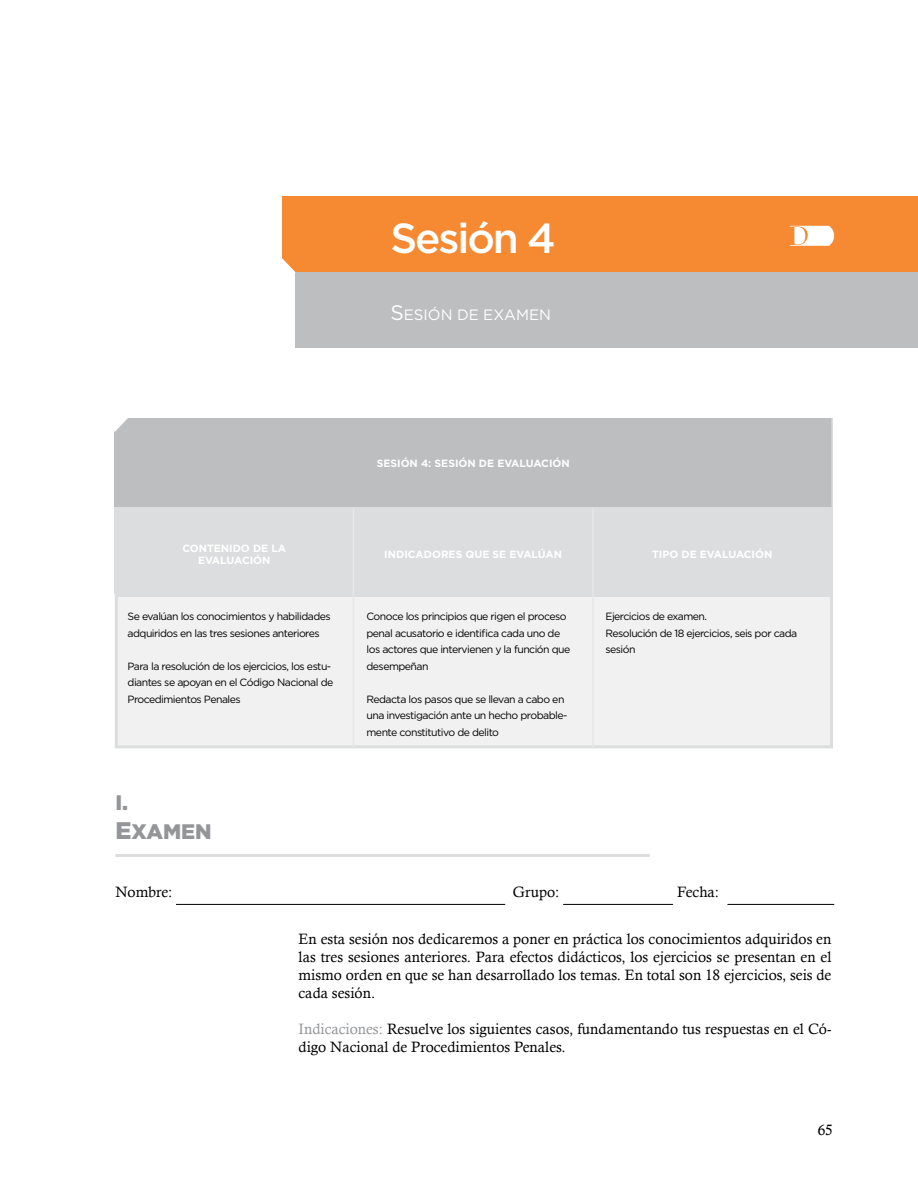
<style>
.page{position:relative;width:918px;height:1188px;background:#fff}
.page>*{position:absolute;margin:0;border:0;box-sizing:border-box;transform-origin:0 0}
.t1{font:500 42px "Gotham";letter-spacing:-.05em;color:#fff}
.t2{font:900 21px/28.8px "Gotham";color:#939598}
.t3{font:15px/18px "Calisto";color:#000;text-align:justify}
.t4{font:15px "Gotham";color:#fff}
.t5{font:10.5px/16.5px "Gotham";letter-spacing:-.05em;color:#000}
.t6{font:700 10.5px "Gotham";color:#fff}
.s1{font-size:21px}
.s2{font-size:24px}
.s3{color:#939598}
</style>
<div class="page">
<div style="left:282px;top:196px;width:636px;height:76px;background:#f68a33"></div>
<div style="left:296px;top:272px;width:622px;height:76px;background:#bcbec0"></div>
<svg style="left:790px;top:226px;width:44px;height:20px"></svg>
<svg style="left:282px;top:258px;width:14px;height:28px"></svg>
<div style="left:115px;top:418px;width:718px;height:90px;background:#bcbec0"></div>
<div style="left:115px;top:594px;width:718px;height:154px;background:#f1f1f2;border:3px solid #dcddde"></div>
<hr style="left:831px;top:418px;width:2px;height:330px;background:#dcddde">
<svg style="left:114px;top:418px;width:14px;height:14px"></svg>
<div style="left:115px;top:508px;width:718px;height:86px;background:#dcddde"></div>
<hr style="left:353px;top:508px;width:1px;height:240px;background:#e6e7e8">
<hr style="left:592px;top:508px;width:2px;height:240px;background:#e6e7e8">
<hr style="left:176px;top:904px;width:329px;height:1px;background:#000">
<hr style="left:564px;top:904px;width:109px;height:1px;background:#000">
<hr style="left:728px;top:904px;width:106px;height:1px;background:#000">
<hr style="left:115px;top:854px;width:535px;height:3px;background:#dcddde">
<h1 class="t1" style="left:390px;top:210px;width:167px">Sesión 4</h1>
<h3 class="t4" style="left:390px;top:305px;width:24px"><span class="s1">S</span>ESIÓN</h3>
<h3 class="t4" style="left:457px;top:305px;width:39px">DE EXAMEN</h3>
<p class="t6" style="left:182px;top:541px;width:17px">CONTEN</p>
<p class="t6" style="left:229px;top:541px;width:51px">IDODELA</p>
<p class="t6" style="left:198px;top:554px;width:9px">EVALUA</p>
<p class="t6" style="left:242px;top:554px;width:21px">CIÓN</p>
<p class="t5" style="left:128px;top:608px;width:205px">Se evalúan los conocimientos y habilidades adquiridos en las tres sesiones anteriores</p>
<p class="t5" style="left:128px;top:658px;width:207px">Para la resolución de los ejercicios, los estu&shy;diantes se apoyan en el Código Nacional de<br>Procedimientos Penales</p>
<h2 class="t2" style="left:115px;top:788px;width:81px">I.<br><span class="s2">E</span>XAMEN</h2>
<p class="t6" style="left:377px;top:456px;width:195px">SESIÓN 4: SESIÓN DE EVALUACIÓN</p>
<p class="t6" style="left:384px;top:547px;width:41px">INDICADO</p>
<p class="t6" style="left:441px;top:547px;width:77px">RES QUE SE EVAL</p>
<p class="t6" style="left:538px;top:547px;width:17px">ÚAN</p>
<p class="t6" style="left:652px;top:547px;width:57px">TIPO DE EVALUA</p>
<p class="t6" style="left:744px;top:547px;width:21px">CIÓN</p>
<p class="t5" style="left:367px;top:608px;width:205px">Conoce los principios que rigen el proceso penal acusatorio e identifica cada uno de los actores que intervienen y la función que desempeñan</p>
<p class="t5" style="left:367px;top:691px;width:202px">Redacta los pasos que se llevan a cabo en una investigación ante un hecho probable&shy;mente constitutivo de delito</p>
<p class="t5" style="left:605px;top:608px;width:193px">Ejercicios de examen.<br>Resolución de 18 ejercicios, seis por cada sesión</p>
<h3 class="t3" style="left:115px;top:883px;width:59px">Nombre:</h3>
<h3 class="t3" style="left:513px;top:883px;width:48px">Grupo:</h3>
<h3 class="t3" style="left:677px;top:883px;width:44px">Fecha:</h3>
<p class="t3" style="left:299px;top:930px;width:534px">En esta sesión nos dedicaremos a poner en práctica los conocimientos adquiridos en las tres sesiones anteriores. Para efectos didácticos, los ejercicios se presentan en el mismo orden en que se han desarrollado los temas. En total son 18 ejercicios, seis de cada sesión.</p>
<h3 class="t3" style="left:299px;top:1020px;width:534px"><span class="s3">Indicaciones:</span> Resuelve los siguientes casos, fundamentando tus respuestas en el Có&shy;digo Nacional de Procedimientos Penales.</h3>
<h3 class="t3" style="left:818px;top:1121px;width:17px">65</h3>
</div>
